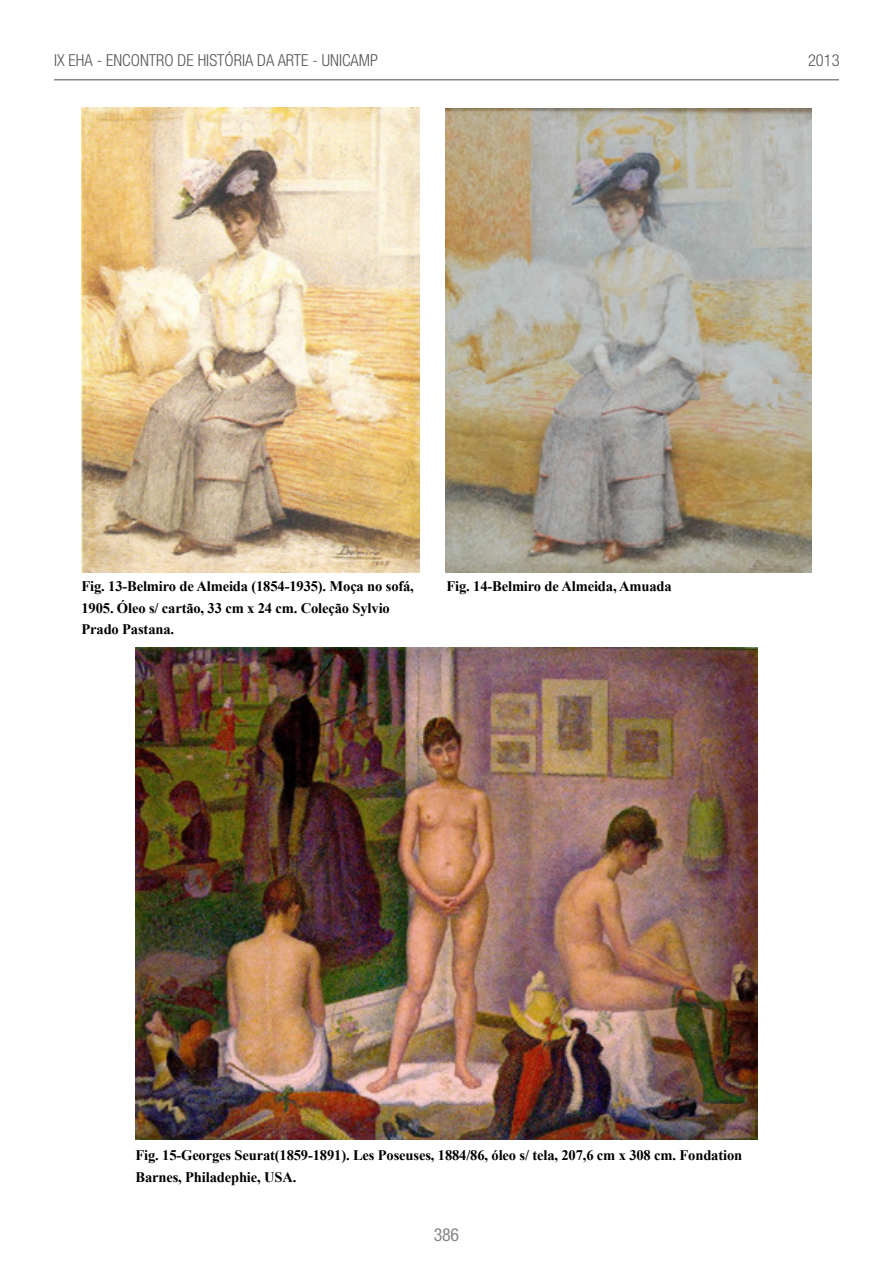
<style>
.page{position:relative;width:893px;height:1263px;background:#fff}
.page>*{position:absolute;margin:0;border:0;box-sizing:border-box;transform-origin:0 0}
.t1{font:condensed 18px "Helvetica Neue LT Std";color:#878787}
.t2{font:300 condensed 16.5px "Helvetica Neue LT Std";color:#575756}
.t3{font:700 14.55px/21.9px "Times New Roman";letter-spacing:-.01em;color:#000}
</style>
<div class="page">
<hr style="left:54px;top:79px;width:785px;height:1px;background:#878787">
<img style="left:81px;top:108px;width:338px;height:464px">
<img style="left:446px;top:108px;width:365px;height:464px">
<img style="left:135px;top:647px;width:622px;height:492px">
<p class="t2" style="left:54px;top:50px;width:326px">IX EHA - ENCONTRO DE HISTÓRIA DA ARTE - UNICAMP</p>
<p class="t2" style="left:808px;top:50px;width:33px">2013</p>
<p class="t3" style="left:81px;top:574px;width:334px">Fig. 13-Belmiro de Almeida (1854-1935). Moça no sofá,<br>1905. Óleo s/ cartão, 33 cm x 24 cm. Coleção Sylvio<br>Prado Pastana.</p>
<p class="t3" style="left:446px;top:574px;width:227px">Fig. 14-Belmiro de Almeida, Amuada</p>
<p class="t3" style="left:135px;top:1144px;width:608px">Fig. 15-Georges Seurat(1859-1891). Les Poseuses, 1884/86, óleo s/ tela, 207,6 cm x 308 cm. Fondation<br>Barnes, Philadephie, USA.</p>
<p class="t1" style="left:434px;top:1224px;width:27px">386</p>
</div>
